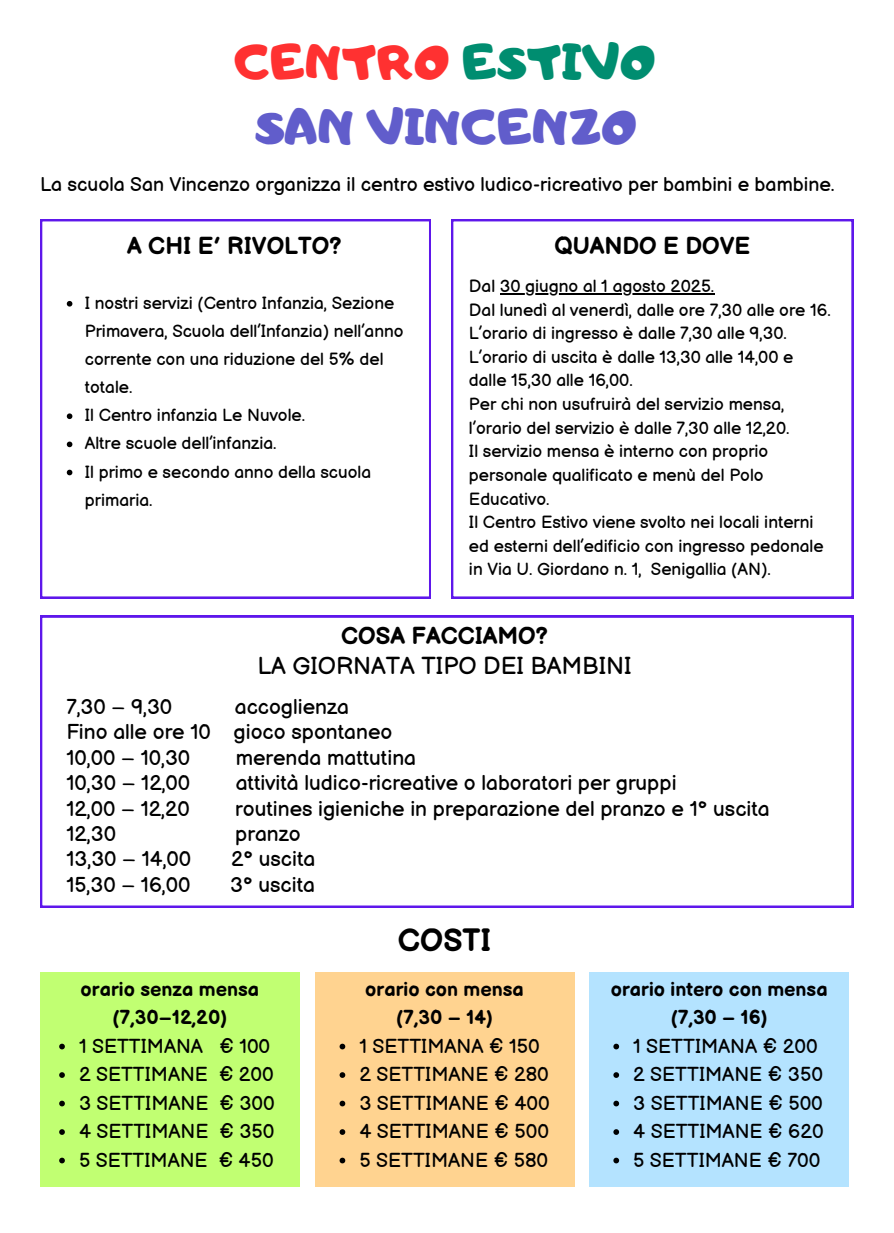
<style>
.page{position:relative;width:894px;height:1233px;background:#fff}
.page>*{position:absolute;margin:0;border:0;box-sizing:border-box;transform-origin:0 0}
.t1{font:48px/65.2px "Adigiana Toybox";color:#615dcb;text-align:center}
.t2{font:700 31.5px "Balsamiq Sans";color:#000}
.t3{font:24px/29.7px "Balsamiq Sans";color:#000;text-align:center}
.t4{font:700 24px "Balsamiq Sans";color:#000}
.t5{font:21px/25.3px "Balsamiq Sans";color:#000}
.t6{font:19.8px "Balsamiq Sans";color:#000}
.t7{font:700 19.8px/28.5px "Balsamiq Sans";color:#000;text-align:center}
.t8{font:19.5px "Balsamiq Sans";color:#000}
.t9{font:17.25px/23.7px "Balsamiq Sans";color:#000}
.s1{color:#ff3131}
.s2{color:#008d70}
.s3{font-weight:700}
</style>
<div class="page">
<svg style="left:40px;top:616px;width:813px;height:292px"></svg>
<div style="left:40px;top:972px;width:259px;height:214px;background:#c1ff72"></div>
<svg style="left:59px;top:1044px;width:6px;height:5px"></svg>
<svg style="left:59px;top:1072px;width:6px;height:6px"></svg>
<svg style="left:59px;top:1101px;width:6px;height:5px"></svg>
<svg style="left:59px;top:1129px;width:6px;height:6px"></svg>
<svg style="left:59px;top:1158px;width:6px;height:5px"></svg>
<svg style="left:40px;top:219px;width:390px;height:379px"></svg>
<svg style="left:451px;top:219px;width:401px;height:379px"></svg>
<svg style="left:67px;top:301px;width:5px;height:6px"></svg>
<svg style="left:67px;top:413px;width:5px;height:6px"></svg>
<svg style="left:67px;top:442px;width:5px;height:5px"></svg>
<svg style="left:67px;top:470px;width:5px;height:5px"></svg>
<hr style="left:499px;top:293px;width:215px;height:1px;background:#000">
<div style="left:314px;top:972px;width:260px;height:214px;background:#ffd390"></div>
<svg style="left:339px;top:1044px;width:6px;height:5px"></svg>
<svg style="left:339px;top:1072px;width:6px;height:6px"></svg>
<svg style="left:339px;top:1101px;width:6px;height:5px"></svg>
<svg style="left:339px;top:1129px;width:6px;height:6px"></svg>
<svg style="left:339px;top:1158px;width:6px;height:5px"></svg>
<div style="left:589px;top:972px;width:259px;height:214px;background:#b4e3ff"></div>
<svg style="left:613px;top:1044px;width:6px;height:5px"></svg>
<svg style="left:613px;top:1072px;width:6px;height:6px"></svg>
<svg style="left:613px;top:1101px;width:6px;height:5px"></svg>
<svg style="left:613px;top:1129px;width:6px;height:6px"></svg>
<svg style="left:613px;top:1158px;width:6px;height:5px"></svg>
<p class="t1" style="left:234px;top:29px;width:423px"><span class="s1">CENTRO</span> <span class="s2">ESTIVO<br></span>SAN VINCENZO</p>
<p class="t8" style="left:40px;top:173px;width:796px">La scuola San Vincenzo organizza il centro estivo ludico-ricreativo per bambini e bambine.</p>
<p class="t4" style="left:127px;top:232px;width:215px">A CHI E’ RIVOLTO?</p>
<h3 class="t9" style="left:85px;top:290px;width:320px;line-height:28.2px">I nostri servizi (Centro Infanzia, Sezione Primavera, Scuola dell’Infanzia) nell’anno corrente con una riduzione del 5% del totale.</h3>
<p class="t9" style="left:85px;top:404px;width:222px">Il Centro infanzia Le Nuvole.</p>
<p class="t9" style="left:85px;top:432px;width:193px">Altre scuole dell’infanzia.</p>
<p class="t9" style="left:85px;top:458px;width:288px;line-height:28.2px">Il primo e secondo anno della scuola primaria.</p>
<p class="t4" style="left:554px;top:232px;width:197px">QUANDO E DOVE</p>
<p class="t9" style="left:469px;top:275px;width:247px">Dal 30 giugno al 1 agosto 2025.</p>
<p class="t9" style="left:469px;top:299px;width:363px">Dal lunedì al venerdì, dalle ore 7,30 alle ore 16.</p>
<h4 class="t9" style="left:469px;top:322px;width:326px">L’orario di ingresso è dalle 7,30 alle 9,30.<br>L’orario di uscita è dalle 13,30 alle 14,00 e</h4>
<h6 class="t9" style="left:469px;top:369px;width:165px">dalle 15,30 alle 16,00.</h6>
<h2 class="t9" style="left:469px;top:393px;width:322px">Per chi non usufruirà del servizio mensa, l’orario del servizio è dalle 7,30 alle 12,20.</h2>
<h5 class="t9" style="left:469px;top:440px;width:301px">Il servizio mensa è interno con proprio personale qualificato e menù del Polo<br>Educativo.</h5>
<p class="t9" style="left:469px;top:511px;width:356px">Il Centro Estivo viene svolto nei locali interni ed esterni dell’edificio con ingresso pedonale in Via U. Giordano n. 1, Senigallia (AN).</p>
<p class="t3" style="left:257px;top:622px;width:375px"><span class="s3">COSA FACCIAMO?<br></span>LA GIORNATA TIPO DEI BAMBINI</p>
<p class="t5" style="left:66px;top:695px;width:107px">7,30 – 9,30</p>
<p class="t5" style="left:66px;top:695px;width:327px;text-indent:168px">accoglienza<br>Fino alle ore 10 gioco spontaneo<br>10,00 – 10,30</p>
<p class="t5" style="left:236px;top:746px;width:182px">merenda mattutina</p>
<p class="t5" style="left:66px;top:771px;width:125px">10,30 – 12,00</p>
<p class="t5" style="left:236px;top:771px;width:442px">attività ludico-ricreative o laboratori per gruppi</p>
<p class="t5" style="left:66px;top:797px;width:125px">12,00 – 12,20</p>
<p class="t5" style="left:235px;top:797px;width:536px">routines igieniche in preparazione del pranzo e 1° uscita</p>
<p class="t5" style="left:66px;top:822px;width:51px">12,30</p>
<p class="t5" style="left:235px;top:822px;width:67px">pranzo</p>
<p class="t5" style="left:66px;top:847px;width:126px">13,30 – 14,00</p>
<p class="t5" style="left:231px;top:847px;width:86px">2° uscita</p>
<p class="t5" style="left:66px;top:873px;width:125px">15,30 – 16,00</p>
<p class="t5" style="left:230px;top:873px;width:86px">3° uscita</p>
<h1 class="t7" style="left:80px;top:976px;width:180px">orario senza mensa (7,30–12,20)</h1>
<h6 class="t6" style="left:79px;top:1035px;width:193px">1 SETTIMANA € 100</h6>
<h3 class="t6" style="left:79px;top:1064px;width:196px">2 SETTIMANE € 200</h3>
<p class="t6" style="left:79px;top:1092px;width:197px">3 SETTIMANE € 300</p>
<p class="t6" style="left:79px;top:1120px;width:197px">4 SETTIMANE € 350</p>
<p class="t6" style="left:79px;top:1149px;width:196px">5 SETTIMANE € 450</p>
<p class="t2" style="left:398px;top:922px;width:95px">COSTI</p>
<p class="t7" style="left:365px;top:976px;width:160px">orario con mensa (7,30 – 14)</p>
<p class="t6" style="left:359px;top:1035px;width:182px">1 SETTIMANA € 150</p>
<h5 class="t6" style="left:359px;top:1064px;width:191px">2 SETTIMANE € 280</h5>
<p class="t6" style="left:359px;top:1092px;width:192px">3 SETTIMANE € 400</p>
<p class="t6" style="left:359px;top:1120px;width:191px">4 SETTIMANE € 500</p>
<p class="t6" style="left:359px;top:1149px;width:190px">5 SETTIMANE € 580</p>
<p class="t7" style="left:610px;top:976px;width:218px">orario intero con mensa (7,30 – 16)</p>
<p class="t6" style="left:633px;top:1035px;width:186px">1 SETTIMANA € 200</p>
<h5 class="t6" style="left:633px;top:1064px;width:191px">2 SETTIMANE € 350</h5>
<p class="t6" style="left:633px;top:1092px;width:191px">3 SETTIMANE € 500</p>
<p class="t6" style="left:633px;top:1120px;width:192px">4 SETTIMANE € 620</p>
<p class="t6" style="left:633px;top:1149px;width:189px">5 SETTIMANE € 700</p>
</div>
